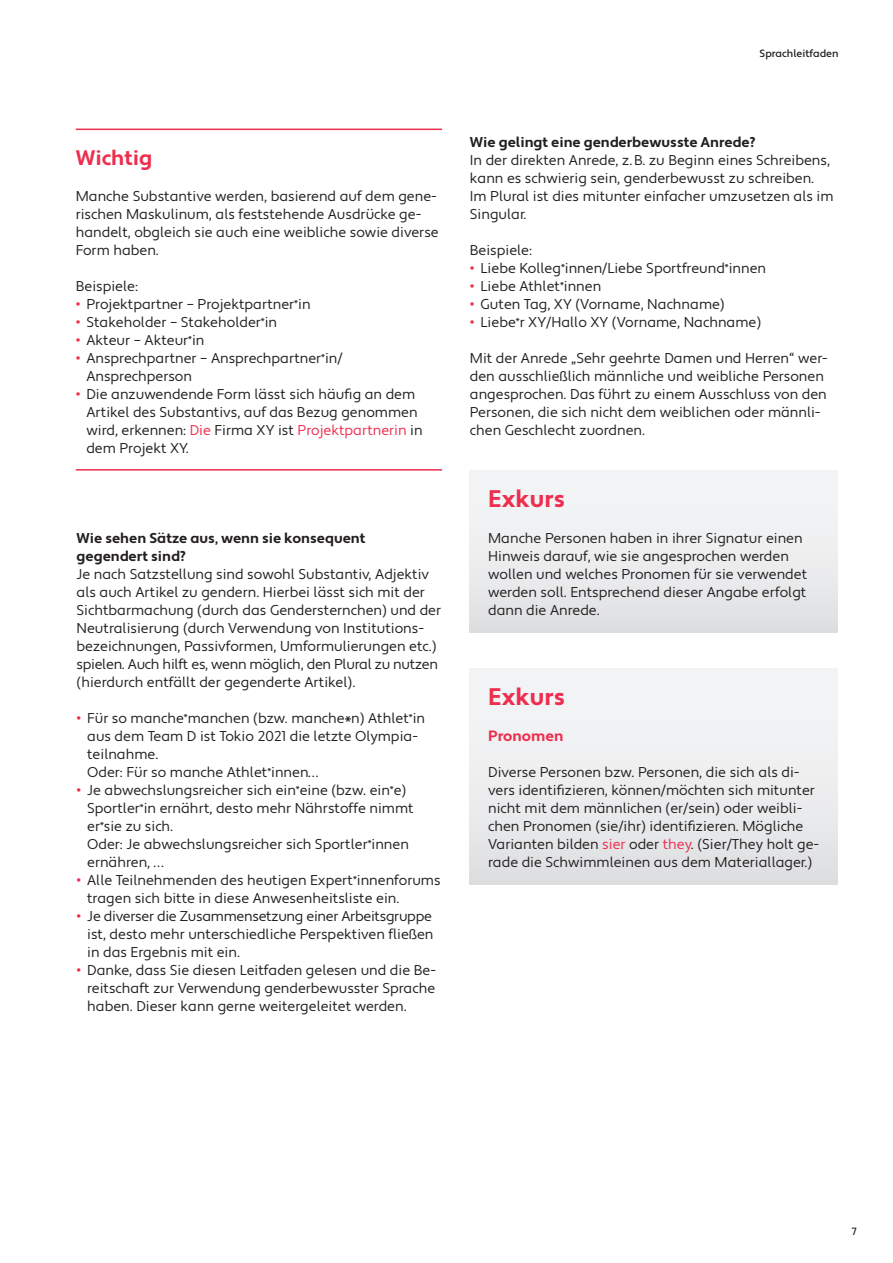
<style>
.page{position:relative;width:893px;height:1263px;background:#fff}
.page>*{position:absolute;margin:0;border:0;box-sizing:border-box;transform-origin:0 0}
.t1{font:700 24px "Apertura";color:#ee2e4e}
.t2{font:700 21px "Apertura";color:#ee2e4e}
.t3{font:700 15px "Apertura";color:#ee2e4e}
.t4{font:14.25px/18px "Apertura";color:#231f20}
.t5{font:700 14.25px/18px "Apertura";color:#231f20}
.t6{font:500 10.5px "Apertura";color:#231f20}
.s1{font-size:16.5px;color:#ee2e4e}
.s2{color:#ee2e4e}
</style>
<div class="page">
<div style="left:470px;top:471px;width:368px;height:162px;background:linear-gradient(to bottom,#f7f7f8,#e1e2e3)"></div>
<div style="left:470px;top:668px;width:368px;height:217px;background:linear-gradient(to right,#ececee,#ececee)"></div>
<hr style="left:76px;top:129px;width:366px;height:1px;background:#ee2e4e">
<hr style="left:76px;top:469px;width:366px;height:2px;background:#ee2e4e">
<p class="t6" style="left:760px;top:47px;width:80px">Sprachleitfaden</p>
<h2 class="t2" style="left:76px;top:145px;width:78px">Wichtig</h2>
<p class="t4" style="left:76px;top:187px;width:364px">Manche Substantive werden, basierend auf dem gene&shy;rischen Maskulinum, als feststehende Ausdrücke ge&shy;handelt, obgleich sie auch eine weibliche sowie diverse Form haben.</p>
<p class="t4" style="left:76px;top:277px;width:64px">Beispiele:</p>
<p class="t4" style="left:76px;top:295px;width:236px"><span class="s1">•</span> Projektpartner – Projektpartner<sup>*</sup>in</p>
<p class="t4" style="left:76px;top:313px;width:203px"><span class="s1">•</span> Stakeholder – Stakeholder<sup>*</sup>in</p>
<p class="t4" style="left:76px;top:331px;width:130px"><span class="s1">•</span> Akteur – Akteur<sup>*</sup>in</p>
<p class="t4" style="left:86px;top:349px;width:258px;text-indent:-11px"><span class="s1">•</span> Ansprechpartner – Ansprechpartner<sup>*</sup>in/<br>Ansprechperson</p>
<p class="t4" style="left:86px;top:385px;width:338px;text-indent:-11px"><span class="s1">•</span> Die anzuwendende Form lässt sich häufig an dem Artikel des Substantivs, auf das Bezug genommen wird, erkennen: <span class="s2">Die</span> Firma XY ist <span class="s2">Projektpartnerin</span> in dem Projekt XY.</p>
<p class="t5" style="left:77px;top:529px;width:290px">Wie sehen Sätze aus, wenn sie konsequent gegendert sind?</p>
<p class="t4" style="left:77px;top:565px;width:366px">Je nach Satzstellung sind sowohl Substantiv, Adjektiv als auch Artikel zu gendern. Hierbei lässt sich mit der Sichtbarmachung (durch das Gendersternchen) und der Neutralisierung (durch Verwendung von Institutions&shy;bezeichnungen, Passivformen, Umformulierungen etc.) spielen. Auch hilft es, wenn möglich, den Plural zu nutzen (hierdurch entfällt der gegenderte Artikel).</p>
<p class="t4" style="left:87px;top:709px;width:339px;text-indent:-11px"><span class="s1">•</span> Für so manche<sup>*</sup>manchen (bzw. manche*n) Athlet<sup>*</sup>in aus dem Team D ist Tokio 2021 die letzte Olympia&shy;teilnahme.<br>Oder: Für so manche Athlet<sup>*</sup>innen…</p>
<p class="t4" style="left:87px;top:781px;width:328px;text-indent:-11px"><span class="s1">•</span> Je abwechslungsreicher sich ein<sup>*</sup>eine (bzw. ein<sup>*</sup>e)<br>Sportler<sup>*</sup>in ernährt, desto mehr Nährstoffe nimmt er<sup>*</sup>sie zu sich.<br>Oder: Je abwechslungsreicher sich Sportler<sup>*</sup>innen ernähren, …</p>
<p class="t4" style="left:87px;top:871px;width:355px;text-indent:-11px"><span class="s1">•</span> Alle Teilnehmenden des heutigen Expert<sup>*</sup>innenforums tragen sich bitte in diese Anwesenheitsliste ein.</p>
<p class="t4" style="left:87px;top:907px;width:348px;text-align:justify;text-indent:-11px"><span class="s1">•</span> Je diverser die Zusammensetzung einer Arbeitsgruppe ist, desto mehr unterschiedliche Perspektiven fließen in das Ergebnis mit ein.</p>
<p class="t4" style="left:87px;top:961px;width:350px;text-align:justify;text-indent:-11px"><span class="s1">•</span> Danke, dass Sie diesen Leitfaden gelesen und die Be&shy;reitschaft zur Verwendung genderbewusster Sprache haben. Dieser kann gerne weitergeleitet werden.</p>
<p class="t5" style="left:470px;top:133px;width:287px">Wie gelingt eine genderbewusste Anrede?</p>
<p class="t4" style="left:470px;top:151px;width:365px">In der direkten Anrede, z.B. zu Beginn eines Schreibens, kann es schwierig sein, genderbewusst zu schreiben.<br>Im Plural ist dies mitunter einfacher umzusetzen als im Singular.</p>
<p class="t4" style="left:470px;top:241px;width:64px">Beispiele:</p>
<p class="t4" style="left:470px;top:259px;width:298px"><span class="s1">•</span> Liebe Kolleg<sup>*</sup>innen/Liebe Sportfreund<sup>*</sup>innen</p>
<p class="t4" style="left:470px;top:277px;width:133px"><span class="s1">•</span> Liebe Athlet<sup>*</sup>innen</p>
<p class="t4" style="left:470px;top:295px;width:256px"><span class="s1">•</span> Guten Tag, XY (Vorname, Nachname)</p>
<p class="t4" style="left:470px;top:313px;width:293px"><span class="s1">•</span> Liebe<sup>*</sup>r XY/Hallo XY (Vorname, Nachname)</p>
<p class="t4" style="left:470px;top:349px;width:360px">Mit der Anrede „Sehr geehrte Damen und Herren“ wer&shy;den ausschließlich männliche und weibliche Personen angesprochen. Das führt zu einem Ausschluss von den Personen, die sich nicht dem weiblichen oder männli&shy;chen Geschlecht zuordnen.</p>
<h1 class="t1" style="left:488px;top:484px;width:78px">Exkurs</h1>
<p class="t4" style="left:488px;top:529px;width:321px">Manche Personen haben in ihrer Signatur einen Hinweis darauf, wie sie angesprochen werden wollen und welches Pronomen für sie verwendet werden soll. Entsprechend dieser Angabe erfolgt dann die Anrede.</p>
<h1 class="t1" style="left:488px;top:682px;width:78px">Exkurs</h1>
<p class="t3" style="left:488px;top:726px;width:77px">Pronomen</p>
<p class="t4" style="left:488px;top:763px;width:333px">Diverse Personen bzw. Personen, die sich als di&shy;vers identifizieren, können/möchten sich mitunter nicht mit dem männlichen (er/sein) oder weibli&shy;chen Pronomen (sie/ihr) identifizieren. Mögliche Varianten bilden <span class="s2">sier</span> oder <span class="s2">they</span>. (Sier/They holt ge&shy;rade die Schwimmleinen aus dem Materiallager.)</p>
<p class="t6" style="left:852px;top:1224px;width:6px">7</p>
</div>
